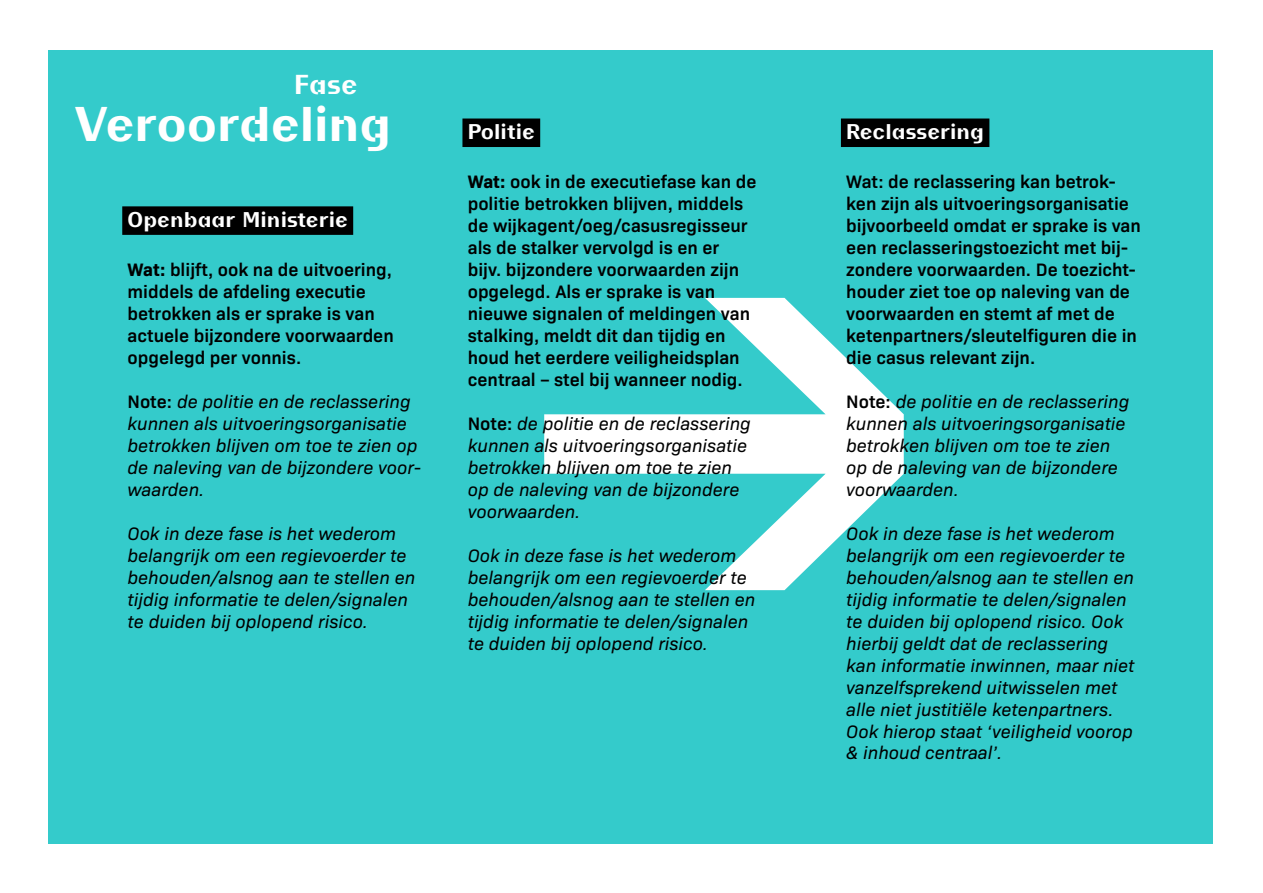
<style>
.page{position:relative;width:1263px;height:893px;background:#fff}
.page>*{position:absolute;margin:0;border:0;box-sizing:border-box;transform-origin:0 0}
.t1{font:700 48px "BC Liguria RB Test C";letter-spacing:-.005em;color:#fff}
.t2{font:700 27px "BC Liguria RB Test C";color:#fff}
.t3{font:700 21px "BC Liguria RB Test C";letter-spacing:.005em;color:#fff}
.t4{font:italic 18.3px/21.9px "Bio Sans";color:#000}
.t5{font:600 18.3px/21.9px "Bio Sans";color:#000}
.s1{font-weight:700}
.s2{font-weight:600;font-style:normal}
</style>
<div class="page">
<div style="left:49px;top:50px;width:1164px;height:793px;background:#34cbcb"></div>
<svg style="left:544px;top:298px;width:360px;height:292px"></svg>
<div style="left:122px;top:206px;width:231px;height:29px;background:#000"></div>
<div style="left:462px;top:119px;width:78px;height:28px;background:#000"></div>
<div style="left:841px;top:119px;width:148px;height:28px;background:#000"></div>
<h2 class="t2" style="left:294px;top:67px;width:65px">Fase</h2>
<h1 class="t1" style="left:74px;top:94px;width:318px">Veroordeling</h1>
<p class="t3" style="left:128px;top:206px;width:222px">Openbaar Ministerie</p>
<p class="t5" style="left:128px;top:258px;width:268px"><span class="s1">Wat:</span> blijft, ook na de uitvoering, middels de afdeling executie betrokken als er sprake is van actuele bijzondere voorwaarden opgelegd per vonnis.</p>
<p class="t4" style="left:128px;top:389px;width:295px"><span class="s2">Note:</span> de politie en de reclassering kunnen als uitvoeringsorganisatie betrokken blijven om toe te zien op de naleving van de bijzondere voor&shy;waarden.</p>
<p class="t4" style="left:128px;top:521px;width:289px">Ook in deze fase is het wederom belangrijk om een regievoerder te behouden/alsnog aan te stellen en tijdig informatie te delen/signalen te duiden bij oplopend risico.</p>
<p class="t3" style="left:468px;top:119px;width:69px">Politie</p>
<p class="t5" style="left:468px;top:170px;width:290px"><span class="s1">Wat:</span> ook in de executiefase kan de politie betrokken blijven, middels de wijkagent/oeg/casusregisseur als de stalker vervolgd is en er bijv. bijzondere voorwaarden zijn opgelegd. Als er sprake is van nieuwe signalen of meldingen van stalking, meldt dit dan tijdig en houd het eerdere veiligheidsplan centraal – stel bij wanneer nodig.</p>
<p class="t4" style="left:468px;top:411px;width:285px"><span class="s2">Note:</span> de politie en de reclassering kunnen als uitvoeringsorganisatie betrokken blijven om toe te zien op de naleving van de bijzondere voorwaarden.</p>
<p class="t4" style="left:468px;top:543px;width:289px">Ook in deze fase is het wederom belangrijk om een regievoerder te behouden/alsnog aan te stellen en tijdig informatie te delen/signalen te duiden bij oplopend risico.</p>
<p class="t3" style="left:846px;top:119px;width:139px">Reclassering</p>
<p class="t5" style="left:846px;top:170px;width:296px">Wat: de reclassering kan betrok&shy;ken zijn als uitvoeringsorganisatie bijvoorbeeld omdat er sprake is van een reclasseringstoezicht met bij&shy;zondere voorwaarden. De toezicht&shy;houder ziet toe op naleving van de voorwaarden en stemt af met de ketenpartners/sleutelfiguren die in die casus relevant zijn.</p>
<p class="t4" style="left:846px;top:389px;width:285px"><span class="s2">Note:</span> de politie en de reclassering kunnen als uitvoeringsorganisatie betrokken blijven om toe te zien op de naleving van de bijzondere voorwaarden.</p>
<p class="t4" style="left:846px;top:521px;width:290px">Ook in deze fase is het wederom belangrijk om een regievoerder te behouden/alsnog aan te stellen en tijdig informatie te delen/signalen te duiden bij oplopend risico. Ook hierbij geldt dat de reclassering kan informatie inwinnen, maar niet vanzelfsprekend uitwisselen met alle niet justitiële ketenpartners.<br>Ook hierop staat ‘veiligheid voorop &amp; inhoud centraal’.</p>
</div>
